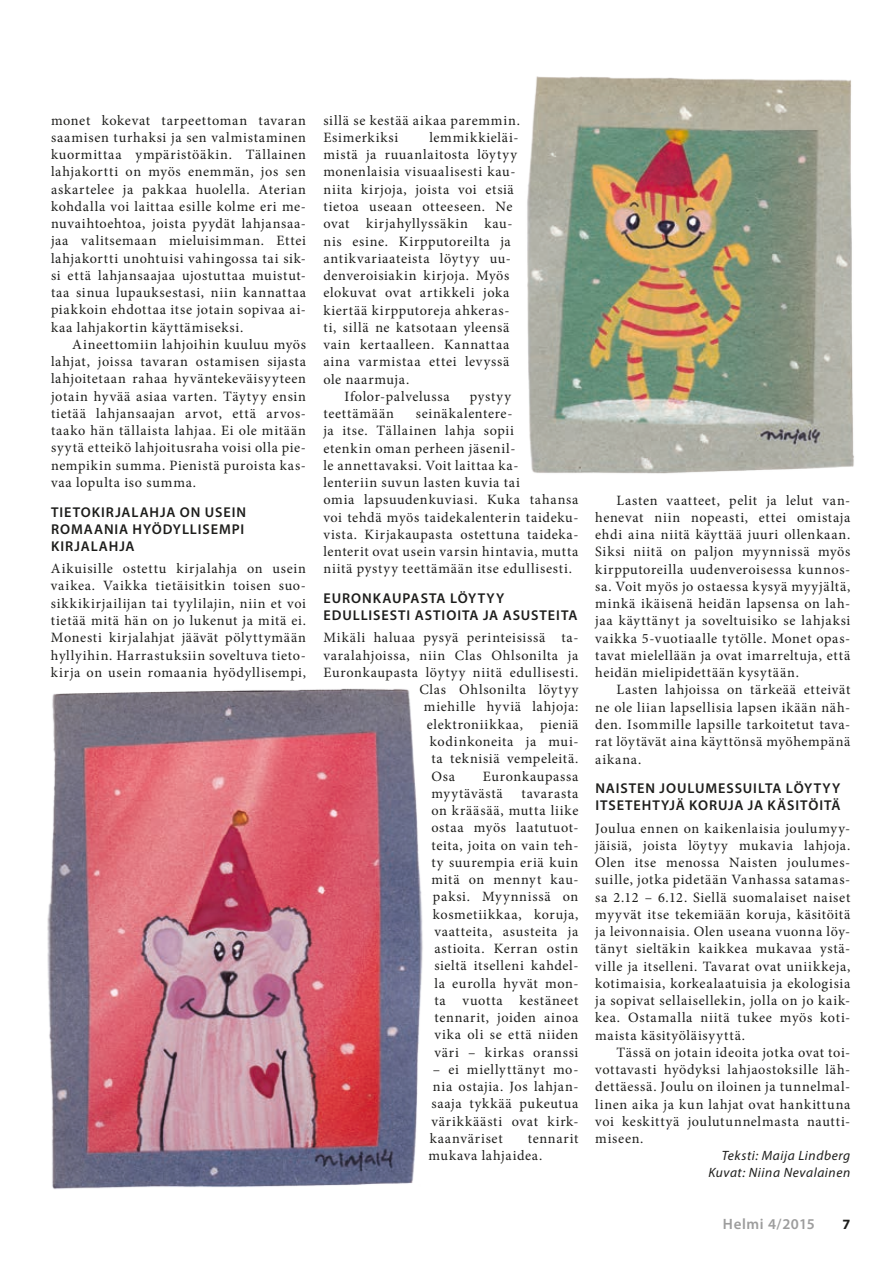
<style>
.page{position:relative;width:893px;height:1263px;background:#fff}
.page>*{position:absolute;margin:0;border:0;box-sizing:border-box;transform-origin:0 0}
.t1{font:600 15px "Myriad Pro";letter-spacing:.04em;color:#9d9d9d}
.t2{font:14.25px/17.2px "Minion Pro";letter-spacing:.05em;color:#1d1d1b;text-align:justify}
.t3{font:600 14.25px/17.1px "Myriad Pro";letter-spacing:.07em;color:#1d1d1b}
.t4{font:600 14.25px "Myriad Pro";letter-spacing:.095em;color:#1d1d1b}
.t5{font:700 14.25px "Myriad Pro";color:#1d1d1b}
.t6{font:italic 13.5px/17.2px "Myriad Pro";letter-spacing:.045em;color:#1d1d1b;text-align:right}
</style>
<div class="page">
<img style="left:527px;top:76px;width:327px;height:398px">
<img style="left:47px;top:688px;width:376px;height:501px">
<p class="t2" style="left:51px;top:111px;width:257px">monet kokevat tarpeettoman tavaran saamisen turhaksi ja sen valmistaminen kuormittaa ympäristöäkin. Tällainen lahjakortti on myös enemmän, jos sen askartelee ja pakkaa huolella. Aterian kohdalla voi laittaa esille kolme eri me&shy;nuvaihtoehtoa, joista pyydät lahjansaa&shy;jaa valitsemaan mieluisimman. Ettei lahjakortti unohtuisi vahingossa tai sik&shy;si että lahjansaajaa ujostuttaa muistut&shy;taa sinua lupauksestasi, niin kannattaa piakkoin ehdottaa itse jotain sopivaa ai&shy;kaa lahjakortin käyttämiseksi.</p>
<p class="t2" style="left:51px;top:336px;width:257px;text-indent:21px">Aineettomiin lahjoihin kuuluu myös lahjat, joissa tavaran ostamisen sijasta lahjoitetaan rahaa hyväntekeväisyyteen jotain hyvää asiaa varten. Täytyy ensin tietää lahjansaajan arvot, että arvos&shy;taako hän tällaista lahjaa. Ei ole mitään syytä etteikö lahjoitusraha voisi olla pie&shy;nempikin summa. Pienistä puroista kas&shy;vaa lopulta iso summa.</p>
<p class="t3" style="left:51px;top:503px;width:31px">TIETOKIRJ</p>
<p class="t3" style="left:51px;top:503px;width:196px;text-indent:70px">ALAHJA ON USEIN<br>ROMAANIA HYÖDYLLISEMPI<br>KIRJ</p>
<p class="t3" style="left:81px;top:537px;width:55px">ALAHJA</p>
<p class="t2" style="left:51px;top:560px;width:257px">Aikuisille ostettu kirjalahja on usein vaikea. Vaikka tietäisitkin toisen suo&shy;sikkikirjailijan tai tyylilajin, niin et voi tietää mitä hän on jo lukenut ja mitä ei.<br>Monesti kirjalahjat jäävät pölyttymään hyllyihin. Harrastuksiin soveltuva tieto&shy;kirja on usein romaania hyödyllisempi,</p>
<p class="t2" style="left:323px;top:112px;width:198px">sillä se kestää aikaa paremmin.<br>Esimerkiksi</p>
<p class="t2" style="left:429px;top:129px;width:91px">lemmikkieläi-</p>
<p class="t2" style="left:323px;top:146px;width:195px">mistä ja ruuanlaitosta löytyy</p>
<p class="t2" style="left:323px;top:163px;width:194px">monenlaisia visuaalisesti kau-</p>
<p class="t2" style="left:323px;top:181px;width:192px">niita kirjoja, joista voi etsiä</p>
<p class="t2" style="left:323px;top:198px;width:191px">tietoa useaan otteeseen. Ne</p>
<p class="t2" style="left:323px;top:215px;width:190px">ovat kirjahyllyssäkin kau-</p>
<p class="t2" style="left:323px;top:232px;width:189px">nis esine. Kirpputoreilta ja</p>
<p class="t2" style="left:323px;top:250px;width:189px">antikvariaateista löytyy uu-</p>
<p class="t2" style="left:323px;top:267px;width:188px">denveroisiakin kirjoja. Myös</p>
<p class="t2" style="left:323px;top:284px;width:188px">elokuvat ovat artikkeli joka</p>
<p class="t2" style="left:323px;top:301px;width:188px">kiertää kirpputoreja ahkeras-</p>
<p class="t2" style="left:323px;top:319px;width:188px">ti, sillä ne katsotaan yleensä</p>
<p class="t2" style="left:323px;top:336px;width:188px">vain kertaalleen. Kannattaa</p>
<p class="t2" style="left:323px;top:353px;width:188px">aina varmistaa ettei levyssä</p>
<p class="t2" style="left:323px;top:370px;width:87px">ole naarmuja.</p>
<p class="t2" style="left:345px;top:388px;width:107px">Ifolor-palvelussa</p>
<p class="t2" style="left:470px;top:388px;width:43px">pystyy</p>
<p class="t2" style="left:323px;top:405px;width:72px">teettämään</p>
<p class="t2" style="left:323px;top:405px;width:257px;text-align:left;text-indent:92px">seinäkalentere-<br>ja itse. Tällainen lahja sopii<br>etenkin oman perheen jäsenil-<br>le annettavaksi. Voit laittaa ka-<br>lenteriin suvun lasten kuvia tai<br>omia lapsuudenkuviasi. Kuka tahansa voi tehdä myös taidekalenterin taideku&shy;vista. Kirjakaupasta ostettuna taideka&shy;lenterit ovat usein varsin hintavia, mutta niitä pystyy teettämään itse edullisesti.</p>
<p class="t3" style="left:324px;top:590px;width:11px">EURO</p>
<p class="t3" style="left:323px;top:590px;width:182px;text-indent:39px">NKAUPASTA LÖYTYY<br>EDULLISESTI</p>
<p class="t3" style="left:415px;top:607px;width:19px">ASTIOIT</p>
<p class="t3" style="left:470px;top:607px;width:53px">A JA ASUST</p>
<p class="t3" style="left:548px;top:607px;width:31px">EITA</p>
<p class="t2" style="left:323px;top:629px;width:257px">Mikäli haluaa pysyä perinteisissä ta-</p>
<p class="t2" style="left:323px;top:647px;width:256px">varalahjoissa, niin Clas Ohlsonilta ja</p>
<p class="t2" style="left:323px;top:664px;width:257px">Euronkaupasta löytyy niitä edullisesti.</p>
<p class="t2" style="left:419px;top:681px;width:161px">Clas Ohlsonilta löytyy</p>
<p class="t2" style="left:424px;top:698px;width:156px">miehille hyviä lahjoja:</p>
<p class="t2" style="left:427px;top:716px;width:153px">elektroniikkaa, pieniä</p>
<p class="t2" style="left:430px;top:733px;width:150px">kodinkoneita ja mui-</p>
<p class="t2" style="left:431px;top:750px;width:148px">ta teknisiä vempeleitä.</p>
<p class="t2" style="left:431px;top:767px;width:25px">Osa</p>
<p class="t2" style="left:431px;top:767px;width:149px;text-indent:51px">Euronkaupassa myytävästä</p>
<p class="t2" style="left:431px;top:785px;width:149px;text-indent:90px">tavarasta on krääsää, mutta liike ostaa myös laatutuot&shy;teita, joita on vain teh&shy;ty suurempia eriä kuin mitä on mennyt kau&shy;paksi. Myynnissä on kosmetiikkaa, koruja, vaatteita, asusteita ja astioita. Kerran ostin sieltä itselleni kahdel&shy;la eurolla hyvät mon&shy;ta vuotta kestäneet tennarit, joiden ainoa vika oli se että niiden väri – kirkas oranssi</p>
<p class="t2" style="left:430px;top:1061px;width:150px">– ei miellyttänyt mo&shy;nia ostajia. Jos lahjan&shy;saaja tykkää pukeutua värikkäästi ovat kirk&shy;kaanväriset</p>
<p class="t2" style="left:428px;top:1130px;width:151px;text-indent:99px">tennarit mukava lahjaidea.</p>
<p class="t2" style="left:595px;top:491px;width:257px;text-indent:21px">Lasten vaatteet, pelit ja lelut van&shy;henevat niin nopeasti, ettei omistaja ehdi aina niitä käyttää juuri ollenkaan.<br>Siksi niitä on paljon myynnissä myös kirpputoreilla uudenveroisessa kunnos&shy;sa. Voit myös jo ostaessa kysyä myyjältä, minkä ikäisenä heidän lapsensa on lah&shy;jaa käyttänyt ja soveltuisiko se lahjaksi vaikka 5-vuotiaalle tytölle. Monet opas&shy;tavat mielellään ja ovat imarreltuja, että heidän mielipidettään kysytään.</p>
<p class="t2" style="left:595px;top:681px;width:257px;text-indent:21px">Lasten lahjoissa on tärkeää etteivät ne ole liian lapsellisia lapsen ikään näh&shy;den. Isommille lapsille tarkoitetut tava&shy;rat löytävät aina käyttönsä myöhempänä aikana.</p>
<p class="t3" style="left:595px;top:780px;width:74px">NAISTEN JOU</p>
<p class="t3" style="left:687px;top:780px;width:48px">LUMESSUI</p>
<p class="t4" style="left:758px;top:779px;width:84px">LTA LÖYTYY</p>
<p class="t3" style="left:595px;top:797px;width:104px">ITSETEHTYJÄ KORUJ</p>
<p class="t3" style="left:734px;top:797px;width:42px">A JA KÄSIT</p>
<p class="t3" style="left:808px;top:797px;width:19px">ÖITÄ</p>
<p class="t2" style="left:595px;top:819px;width:257px">Joulua ennen on kaikenlaisia joulumyy&shy;jäisiä, joista löytyy mukavia lahjoja.<br>Olen itse menossa Naisten joulumes&shy;suille, jotka pidetään Vanhassa satamas&shy;sa 2.12 – 6.12. Siellä suomalaiset naiset myyvät itse tekemiään koruja, käsitöitä ja leivonnaisia. Olen useana vuonna löy&shy;tänyt sieltäkin kaikkea mukavaa ystä&shy;ville ja itselleni. Tavarat ovat uniikkeja, kotimaisia, korkealaatuisia ja ekologisia ja sopivat sellaisellekin, jolla on jo kaik&shy;kea. Ostamalla niitä tukee myös koti&shy;maista käsityöläisyyttä.</p>
<p class="t2" style="left:595px;top:1044px;width:257px;text-indent:21px">Tässä on jotain ideoita jotka ovat toi&shy;vottavasti hyödyksi lahjaostoksille läh&shy;dettäessä. Joulu on iloinen ja tunnelmal&shy;linen aika ja kun lahjat ovat hankittuna voi keskittyä joulutunnelmasta nautti&shy;miseen.</p>
<p class="t6" style="left:708px;top:1146px;width:143px">Teksti: Maija Lindberg<br>Kuvat: Niina Nevalainen</p>
<p class="t1" style="left:723px;top:1214px;width:93px">HELMI 4/2015</p>
<p class="t5" style="left:842px;top:1214px;width:9px">7</p>
</div>
